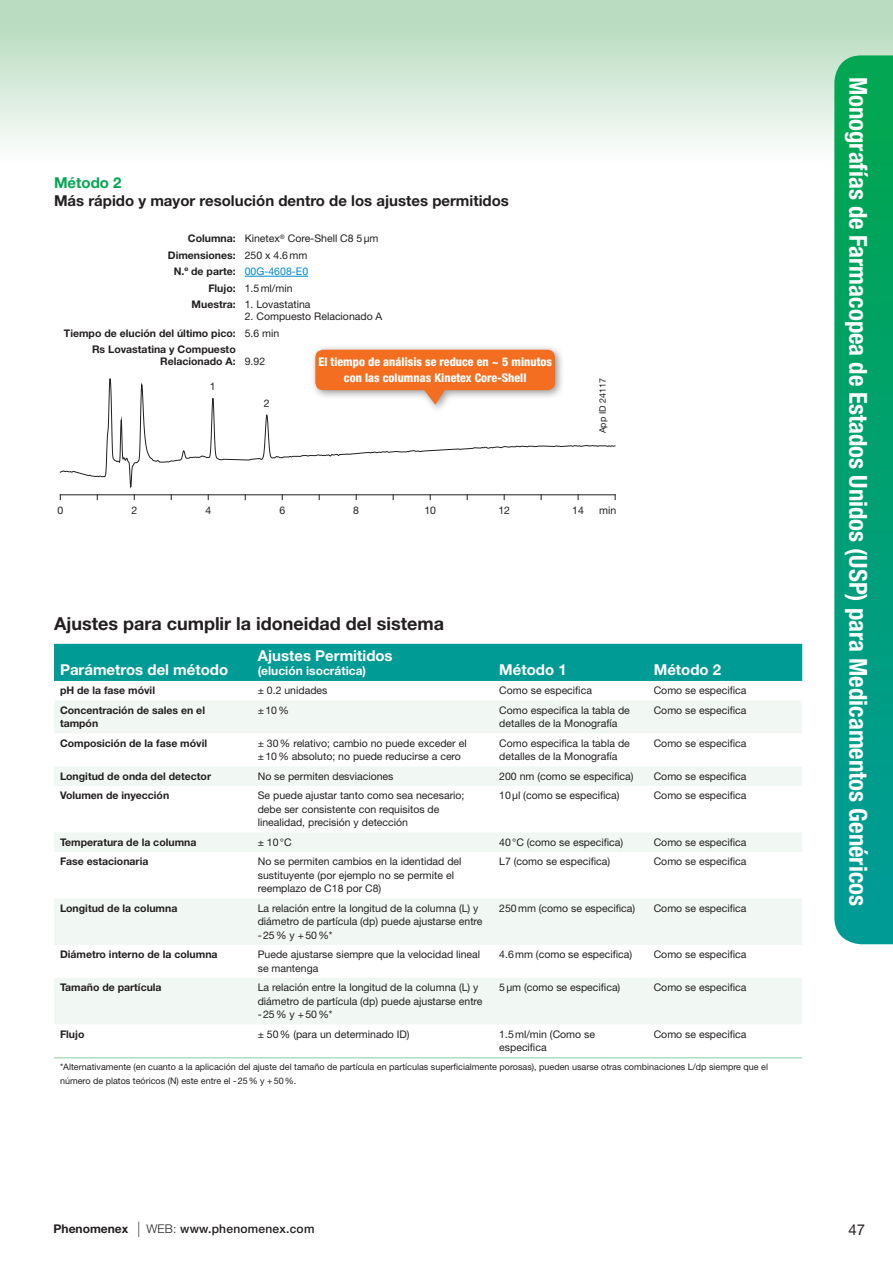
<style>
.page{position:relative;width:893px;height:1263px;background:#fff}
.page>*{position:absolute;margin:0;border:0;box-sizing:border-box;transform-origin:0 0}
.t1{font:700 condensed 24.75px "Helvetica Neue LT Std";color:#fff}
.Pure__Subhead{font:700 18px "Helvetica Neue LT Std";color:#231f20}
.Pure__Subhead_2a{font:700 15px "Helvetica Neue LT Std";color:#231f20}
.Table_header_Rev{font:700 15px "Helvetica Neue LT Std";color:#fff}
.Pure__Subhead_2_US{font:700 15px "Helvetica Neue LT Std";color:#03a652}
.t2{font:15px "Helvetica Neue LT Std";color:#231f20}
.Callout_-white{font:800 condensed 12px/16.5px "Helvetica Neue LT Std";color:#fff;text-align:center}
.t3{font:500 12px "Helvetica Neue LT Pro";letter-spacing:.02em;color:#231f20}
.Table_Heaer_Rev_a{font:700 12px "Helvetica Neue LT Std";color:#fff}
.Table_text{font:10.5px/13.5px "Helvetica Neue LT Std";color:#231f20}
.Table_Text_B_L{font:700 10.5px/13.5px "Helvetica Neue LT Std";color:#231f20}
.Conditions_Bold_R{font:700 10.5px/12px "Helvetica Neue LT Std";color:#231f20;text-align:right}
.Conditions_Text_L{font:10.5px "Helvetica Neue LT Std";color:#231f20}
.Conditions_Text_L-2{font:10.5px "Helvetica Neue LT Std";color:#08c}
.Asterisk_text{font:9px/13.5px "Helvetica Neue LT Std";color:#231f20}
.Pure_App_ID{font:9px "Helvetica Neue LT Std";color:#231f20}
.s1{font-weight:700}
.s2{font-weight:400;font-stretch:condensed;font-size:21.6px}
.s3{font-weight:300}
</style>
<div class="page">
<div style="left:0;top:0;width:893px;height:163px;background:linear-gradient(to bottom,#b0d8b8,#fcfdfc)"></div>
<svg style="left:59px;top:378px;width:557px;height:111px"></svg>
<hr style="left:60px;top:494px;width:555px;height:1px;background:#231f20">
<div style="left:310px;top:344px;width:256px;height:70px;background:#231f20;opacity:.45"></div>
<svg style="left:315px;top:350px;width:240px;height:55px"></svg>
<hr style="left:245px;top:276px;width:63px;height:1px;background:#08c">
<div style="left:54px;top:644px;width:748px;height:37px;background:#009b94"></div>
<svg style="left:54px;top:701px;width:748px;height:323px;fill:#f1f8f3"></svg>
<hr style="left:54px;top:1057px;width:198px;height:1px;background:#8ecb9e">
<hr style="left:252px;top:1057px;width:241px;height:1px;background:#8ecb9e">
<hr style="left:493px;top:1057px;width:155px;height:1px;background:#8ecb9e">
<hr style="left:648px;top:1057px;width:154px;height:1px;background:#8ecb9e">
<svg style="left:834px;top:55px;width:59px;height:889px;background:#03a174"></svg>
<p class="Pure__Subhead_2_US" style="left:54px;top:174px;width:69px">Método 2</p>
<p class="Pure__Subhead_2a" style="left:54px;top:192px;width:456px">Más rápido y mayor resolución dentro de los ajustes permitidos</p>
<p class="Conditions_Bold_R" style="left:188px;top:232px;width:49px">Columna:</p>
<p class="Conditions_Text_L" style="left:245px;top:232px;width:135px">Kinetex<sup>®</sup> Core-Shell C8 5µm</p>
<p class="Conditions_Bold_R" style="left:168px;top:249px;width:69px">Dimensiones:</p>
<p class="Conditions_Text_L" style="left:245px;top:249px;width:64px">250 x 4.6mm</p>
<p class="Conditions_Bold_R" style="left:174px;top:265px;width:64px">N.º de parte:</p>
<p class="Conditions_Text_L-2" style="left:245px;top:265px;width:65px">00G-4608-E0</p>
<p class="Conditions_Bold_R" style="left:208px;top:282px;width:29px">Flujo:</p>
<p class="Conditions_Text_L" style="left:245px;top:282px;width:49px">1.5ml/min</p>
<p class="Conditions_Bold_R" style="left:192px;top:298px;width:46px">Muestra:</p>
<p class="Conditions_Text_L" style="left:245px;top:298px;width:67px">1. Lovastatina</p>
<p class="Conditions_Text_L" style="left:245px;top:310px;width:139px">2. Compuesto Relacionado A</p>
<p class="Conditions_Bold_R" style="left:64px;top:327px;width:173px">Tiempo de elución del último pico:</p>
<p class="Conditions_Text_L" style="left:245px;top:327px;width:36px">5.6 min</p>
<p class="Conditions_Bold_R" style="left:92px;top:343px;width:145px">Rs Lovastatina y Compuesto<br>Relacionado A:</p>
<p class="Callout_-white" style="left:318px;top:353px;width:235px">El tiempo de análisis se reduce en ~ 5 minutos con las columnas Kinetex Core-Shell</p>
<p class="Conditions_Text_L" style="left:245px;top:355px;width:22px">9.92</p>
<p class="Table_text" style="left:210px;top:380px;width:7px">1</p>
<p class="Table_text" style="left:264px;top:396px;width:7px">2</p>
<p class="Pure_App_ID" style="left:597px;top:433px;width:57px;rotate:-90deg">App ID 24117</p>
<p class="Table_text" style="left:57px;top:503px;width:7px">0</p>
<p class="Table_text" style="left:131px;top:503px;width:7px">2</p>
<p class="Table_text" style="left:205px;top:503px;width:7px">4</p>
<p class="Table_text" style="left:279px;top:503px;width:7px">6</p>
<p class="Table_text" style="left:353px;top:503px;width:7px">8</p>
<p class="Table_text" style="left:424px;top:503px;width:13px">10</p>
<p class="Table_text" style="left:498px;top:503px;width:13px">12</p>
<p class="Table_text" style="left:572px;top:503px;width:13px">14</p>
<p class="Table_text" style="left:599px;top:503px;width:19px">min</p>
<p class="Pure__Subhead" style="left:54px;top:613px;width:392px">Ajustes para cumplir la idoneidad del sistema</p>
<p class="Table_header_Rev" style="left:60px;top:660px;width:170px">Parámetros del método</p>
<p class="Table_header_Rev" style="left:258px;top:646px;width:136px">Ajustes Permitidos</p>
<p class="Table_Heaer_Rev_a" style="left:258px;top:663px;width:110px">(elución isocrática)</p>
<p class="Table_header_Rev" style="left:499px;top:660px;width:69px">Método 1</p>
<p class="Table_header_Rev" style="left:654px;top:660px;width:69px">Método 2</p>
<p class="Table_Text_B_L" style="left:60px;top:684px;width:97px">pH de la fase móvil</p>
<p class="Table_text" style="left:258px;top:684px;width:71px">± 0.2 unidades</p>
<p class="Table_text" style="left:499px;top:684px;width:94px">Como se especifica</p>
<p class="Table_text" style="left:654px;top:684px;width:94px">Como se especifica</p>
<p class="Table_Text_B_L" style="left:60px;top:703px;width:147px">Concentración de sales en el tampón</p>
<p class="Table_text" style="left:258px;top:703px;width:33px">±10%</p>
<p class="Table_text" style="left:499px;top:703px;width:132px">Como especifica la tabla de detalles de la Monografía</p>
<p class="Table_text" style="left:654px;top:703px;width:94px">Como se especifica</p>
<p class="Table_Text_B_L" style="left:60px;top:736px;width:149px">Composición de la fase móvil</p>
<p class="Table_text" style="left:258px;top:736px;width:210px">± 30% relativo; cambio no puede exceder el ±10% absoluto; no puede reducirse a cero</p>
<p class="Table_text" style="left:499px;top:736px;width:132px">Como especifica la tabla de detalles de la Monografía</p>
<p class="Table_text" style="left:654px;top:736px;width:94px">Como se especifica</p>
<p class="Table_Text_B_L" style="left:60px;top:769px;width:153px">Longitud de onda del detector</p>
<p class="Table_text" style="left:258px;top:769px;width:137px">No se permiten desviaciones</p>
<p class="Table_text" style="left:499px;top:769px;width:136px">200 nm (como se especifica)</p>
<p class="Table_text" style="left:654px;top:769px;width:94px">Como se especifica</p>
<p class="Table_Text_B_L" style="left:60px;top:789px;width:111px">Volumen de inyección</p>
<p class="Table_text" style="left:258px;top:789px;width:208px">Se puede ajustar tanto como sea necesario; debe ser consistente con requisitos de linealidad, precisión y detección</p>
<p class="Table_text" style="left:499px;top:789px;width:122px">10µl (como se especifica)</p>
<p class="Table_text" style="left:654px;top:789px;width:94px">Como se especifica</p>
<p class="Table_Text_B_L" style="left:60px;top:835px;width:138px">Temperatura de la columna</p>
<p class="Table_text" style="left:258px;top:835px;width:35px">± 10°C</p>
<p class="Table_text" style="left:499px;top:835px;width:125px">40°C (como se especifica)</p>
<p class="Table_text" style="left:654px;top:835px;width:94px">Como se especifica</p>
<p class="Table_Text_B_L" style="left:60px;top:855px;width:90px">Fase estacionaria</p>
<p class="Table_text" style="left:258px;top:855px;width:205px">No se permiten cambios en la identidad del sustituyente (por ejemplo no se permite el reemplazo de C18 por C8)</p>
<p class="Table_text" style="left:499px;top:855px;width:112px">L7 (como se especifica)</p>
<p class="Table_text" style="left:654px;top:855px;width:94px">Como se especifica</p>
<p class="Table_Text_B_L" style="left:60px;top:901px;width:119px">Longitud de la columna</p>
<p class="Table_text" style="left:258px;top:901px;width:226px">La relación entre la longitud de la columna (L) y diámetro de partícula (dp) puede ajustarse entre -25% y +50%*</p>
<p class="Table_text" style="left:499px;top:901px;width:137px">250mm (como se especifica)</p>
<p class="Table_text" style="left:654px;top:901px;width:94px">Como se especifica</p>
<p class="Table_Text_B_L" style="left:60px;top:948px;width:159px">Diámetro interno de la columna</p>
<p class="Table_text" style="left:258px;top:948px;width:224px">Puede ajustarse siempre que la velocidad lineal se mantenga</p>
<p class="Table_text" style="left:499px;top:948px;width:134px">4.6mm (como se especifica)</p>
<p class="Table_text" style="left:654px;top:948px;width:94px">Como se especifica</p>
<p class="Table_Text_B_L" style="left:60px;top:981px;width:103px">Tamaño de partícula</p>
<p class="Table_text" style="left:258px;top:981px;width:226px">La relación entre la longitud de la columna (L) y diámetro de partícula (dp) puede ajustarse entre -25% y +50%*</p>
<p class="Table_text" style="left:499px;top:981px;width:123px">5µm (como se especifica)</p>
<p class="Table_text" style="left:654px;top:981px;width:94px">Como se especifica</p>
<p class="Table_Text_B_L" style="left:60px;top:1027px;width:26px">Flujo</p>
<p class="Table_text" style="left:258px;top:1027px;width:153px">± 50% (para un determinado ID)</p>
<p class="Table_text" style="left:499px;top:1027px;width:97px">1.5ml/min (Como se especifica</p>
<p class="Table_text" style="left:654px;top:1027px;width:94px">Como se especifica</p>
<p class="Asterisk_text" style="left:60px;top:1060px;width:709px">*Alternativamente (en cuanto a la aplicación del ajuste del tamaño de partícula en partículas superficialmente porosas), pueden usarse otras combinaciones L/dp siempre que el número de platos teóricos (N) este entre el -25% y +50%.</p>
<h1 class="t1" style="left:873px;top:77px;width:831px;rotate:90deg">Monografías de Farmacopea de Estados Unidos (USP) para Medicamentos Genéricos</h1>
<p class="t3" style="left:54px;top:1221px;width:262px"><span class="s1">Phenomenex</span> <span class="s2">l</span> <span class="s3">WEB:</span> www.phenomenex.com</p>
<h3 class="t2" style="left:848px;top:1220px;width:18px">47</h3>
</div>
